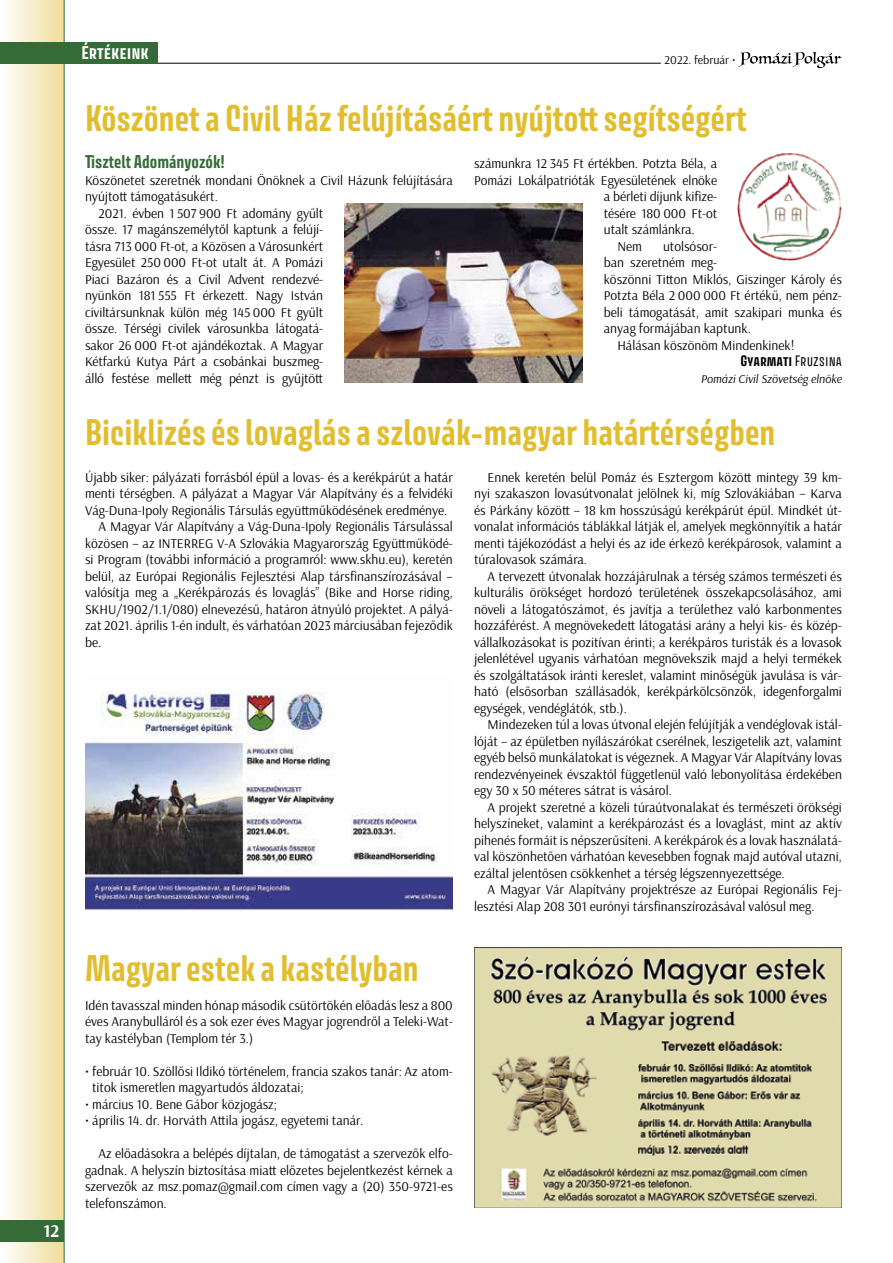
<style>
.page{position:relative;width:893px;height:1263px;background:#fff}
.page>*{position:absolute;margin:0;border:0;box-sizing:border-box;transform-origin:0 0}
.t1{font:700 33px "Avory I Latn";color:#e1be2f}
.t2{font:700 18px "Arsenal";color:#fff}
.t3{font:700 16.5px "Avory I Latn";color:#356b36}
.t4{font:700 16.5px "Avory I Latn";color:#fff}
.t5{font:13.5px/16.5px "Arsenal";color:#000;text-align:justify}
.t6{font:700 13.5px "Avory I Latn";color:#000}
.t7{font:italic 12px "Arsenal";color:#000}
.t8{font:12px "Arsenal";color:#000}
.s1{font-weight:400}
</style>
<div class="page">
<div style="left:0;top:0;width:64px;height:1263px;background:linear-gradient(to right,#fffeff,#f1de9b)"></div>
<hr style="left:64px;top:0;width:1px;height:1263px;background:#356b36">
<hr style="left:156px;top:63px;width:505px;height:1px;background:#000">
<svg style="left:738px;top:52px;width:103px;height:16px"></svg>
<div style="left:0;top:42px;width:157px;height:21px;background:#356b36"></div>
<div style="left:0;top:1220px;width:64px;height:22px;background:#356b36"></div>
<img style="left:737px;top:153px;width:104px;height:108px">
<img style="left:344px;top:203px;width:239px;height:180px">
<img style="left:474px;top:947px;width:368px;height:260px">
<img style="left:85px;top:692px;width:368px;height:218px">
<h2 class="t2" style="left:43px;top:1220px;width:17px">12</h2>
<p class="t4" style="left:81px;top:42px;width:69px">Értékeink</p>
<p class="t8" style="left:664px;top:52px;width:73px">2022. február •</p>
<h1 class="t1" style="left:85px;top:97px;width:663px">Köszönet a Civil Ház felújításáért nyújtott segítségért</h1>
<p class="t3" style="left:85px;top:151px;width:141px">Tisztelt Adományozók!</p>
<p class="t5" style="left:85px;top:172px;width:369px">Köszönetet szeretnék mondani Önöknek a Civil Házunk felújítására</p>
<p class="t5" style="left:85px;top:188px;width:134px">nyújtott támogatásukért.</p>
<p class="t5" style="left:99px;top:205px;width:226px">2021. évben 1 507 900 Ft adomány gyűlt</p>
<p class="t5" style="left:85px;top:221px;width:240px">össze. 17 magánszemélytől kaptunk a felújí-</p>
<p class="t5" style="left:85px;top:238px;width:240px">tásra 713 000 Ft-ot, a Közösen a Városunkért</p>
<p class="t5" style="left:85px;top:254px;width:240px">Egyesület 250 000 Ft-ot utalt át. A Pomázi</p>
<p class="t5" style="left:85px;top:271px;width:240px">Piaci Bazáron és a Civil Advent rendezvé-</p>
<p class="t5" style="left:85px;top:287px;width:240px">nyünkön 181 555 Ft érkezett. Nagy István</p>
<p class="t5" style="left:85px;top:304px;width:240px">civiltársunknak külön még 145 000 Ft gyűlt</p>
<p class="t5" style="left:85px;top:320px;width:240px">össze. Térségi civilek városunkba látogatá-</p>
<p class="t5" style="left:85px;top:337px;width:240px">sakor 26 000 Ft-ot ajándékoztak. A Magyar</p>
<p class="t5" style="left:85px;top:353px;width:239px">Kétfarkú Kutya Párt a csobánkai buszmeg-</p>
<p class="t5" style="left:85px;top:370px;width:240px">álló festése mellett még pénzt is gyűjtött</p>
<p class="t5" style="left:474px;top:155px;width:245px">számunkra 12 345 Ft értékben. Potzta Béla, a</p>
<p class="t5" style="left:474px;top:172px;width:244px">Pomázi Lokálpatrióták Egyesületének elnöke</p>
<p class="t5" style="left:604px;top:188px;width:115px">a bérleti díjunk kifize-</p>
<p class="t5" style="left:604px;top:205px;width:115px">tésére 180 000 Ft-ot</p>
<p class="t5" style="left:604px;top:221px;width:92px">utalt számlánkra.</p>
<p class="t5" style="left:617px;top:238px;width:26px">Nem</p>
<p class="t5" style="left:663px;top:238px;width:56px">utolsósor-</p>
<p class="t5" style="left:604px;top:254px;width:115px">ban szeretném meg-</p>
<p class="t5" style="left:604px;top:271px;width:240px">köszönni Titton Miklós, Giszinger Károly és</p>
<p class="t5" style="left:604px;top:287px;width:240px">Potzta Béla 2 000 000 Ft értékű, nem pénz-</p>
<p class="t5" style="left:604px;top:304px;width:240px">beli támogatását, amit szakipari munka és</p>
<p class="t5" style="left:604px;top:320px;width:149px">anyag formájában kaptunk.</p>
<p class="t5" style="left:617px;top:337px;width:179px">Hálásan köszönöm Mindenkinek!</p>
<p class="t6" style="left:741px;top:352px;width:103px">Gyarmati <span class="s1">Fruzsina</span></p>
<p class="t7" style="left:701px;top:371px;width:142px">Pomázi Civil Szövetség elnöke</p>
<h1 class="t1" style="left:85px;top:411px;width:692px">Biciklizés és lovaglás a szlovák-magyar határtérségben</h1>
<p class="t5" style="left:85px;top:469px;width:369px">Újabb siker: pályázati forrásból épül a lovas- és a kerékpárút a határ</p>
<p class="t5" style="left:85px;top:485px;width:369px">menti térségben. A pályázat a Magyar Vár Alapítvány és a felvidéki</p>
<p class="t5" style="left:85px;top:502px;width:364px">Vág-Duna-Ipoly Regionális Társulás együttműködésének eredménye.</p>
<p class="t5" style="left:99px;top:518px;width:356px">A Magyar Vár Alapítvány a Vág-Duna-Ipoly Regionális Társulással</p>
<p class="t5" style="left:85px;top:535px;width:369px">közösen – az INTERREG V-A Szlovákia Magyarország Együttműködé-</p>
<p class="t5" style="left:85px;top:551px;width:369px">si Program (további információ a programról: www.skhu.eu), keretén</p>
<p class="t5" style="left:85px;top:568px;width:369px">belül, az Európai Regionális Fejlesztési Alap társfinanszírozásával –</p>
<p class="t5" style="left:85px;top:584px;width:369px">valósítja meg a „Kerékpározás és lovaglás” (Bike and Horse riding,</p>
<p class="t5" style="left:85px;top:601px;width:369px">SKHU/1902/1.1/080) elnevezésű, határon átnyúló projektet. A pályá-</p>
<p class="t5" style="left:85px;top:617px;width:369px">zat 2021. április 1-én indult, és várhatóan 2023 márciusában fejeződik</p>
<p class="t5" style="left:85px;top:634px;width:18px">be.</p>
<h1 class="t1" style="left:85px;top:946px;width:335px">Magyar estek a kastélyban</h1>
<p class="t5" style="left:85px;top:997px;width:369px">Idén tavasszal minden hónap második csütörtökén előadás lesz a 800 éves Aranybulláról és a sok ezer éves Magyar jogrendről a Teleki-Wat&shy;tay kastélyban (Templom tér 3.)</p>
<p class="t5" style="left:92px;top:1063px;width:362px;text-indent:-7px">• február 10. Szöllősi Ildikó történelem, francia szakos tanár: Az atom&shy;titok ismeretlen magyartudós áldozatai;</p>
<p class="t5" style="left:85px;top:1096px;width:194px">• március 10. Bene Gábor közjogász;</p>
<p class="t5" style="left:85px;top:1112px;width:280px">• április 14. dr. Horváth Attila jogász, egyetemi tanár.</p>
<p class="t5" style="left:85px;top:1145px;width:369px;text-indent:14px">Az előadásokra a belépés díjtalan, de támogatást a szervezők elfo&shy;gadnak. A helyszín biztosítása miatt előzetes bejelentkezést kérnek a szervezők az msz.pomaz@gmail.com címen vagy a (20) 350-9721-es telefonszámon.</p>
<p class="t5" style="left:474px;top:469px;width:369px;text-indent:14px">Ennek keretén belül Pomáz és Esztergom között mintegy 39 km&shy;nyi szakaszon lovasútvonalat jelölnek ki, míg Szlovákiában – Karva és Párkány között – 18 km hosszúságú kerékpárút épül. Mindkét út&shy;vonalat információs táblákkal látják el, amelyek megkönnyítik a határ menti tájékozódást a helyi és az ide érkező kerékpárosok, valamint a túralovasok számára.</p>
<p class="t5" style="left:474px;top:568px;width:369px;text-indent:14px">A tervezett útvonalak hozzájárulnak a térség számos természeti és kulturális örökséget hordozó területének összekapcsolásához, ami növeli a látogatószámot, és javítja a területhez való karbonmentes hozzáférést. A megnövekedett látogatási arány a helyi kis- és közép&shy;vállalkozásokat is pozitívan érinti; a kerékpáros turisták és a lovasok jelenlétével ugyanis várhatóan megnövekszik majd a helyi termékek és szolgáltatások iránti kereslet, valamint minőségük javulása is vár&shy;ható (elsősorban szállásadók, kerékpárkölcsönzők, idegenforgalmi egységek, vendéglátók, stb.).</p>
<p class="t5" style="left:474px;top:716px;width:369px;text-indent:14px">Mindezeken túl a lovas útvonal elején felújítják a vendéglovak istál&shy;lóját – az épületben nyílászárókat cserélnek, leszigetelik azt, valamint egyéb belső munkálatokat is végeznek. A Magyar Vár Alapítvány lovas rendezvényeinek évszaktól függetlenül való lebonyolítása érdekében egy 30 x 50 méteres sátrat is vásárol.</p>
<p class="t5" style="left:474px;top:799px;width:369px;text-indent:14px">A projekt szeretné a közeli túraútvonalakat és természeti örökségi helyszíneket, valamint a kerékpározást és a lovaglást, mint az aktív pihenés formáit is népszerűsíteni. A kerékpárok és a lovak használatá&shy;val köszönhetően várhatóan kevesebben fognak majd autóval utazni, ezáltal jelentősen csökkenhet a térség légszennyezettsége.</p>
<p class="t5" style="left:474px;top:881px;width:369px;text-indent:14px">A Magyar Vár Alapítvány projektrésze az Európai Regionális Fej&shy;lesztési Alap 208 301 eurónyi társfinanszírozásával valósul meg.</p>
</div>
